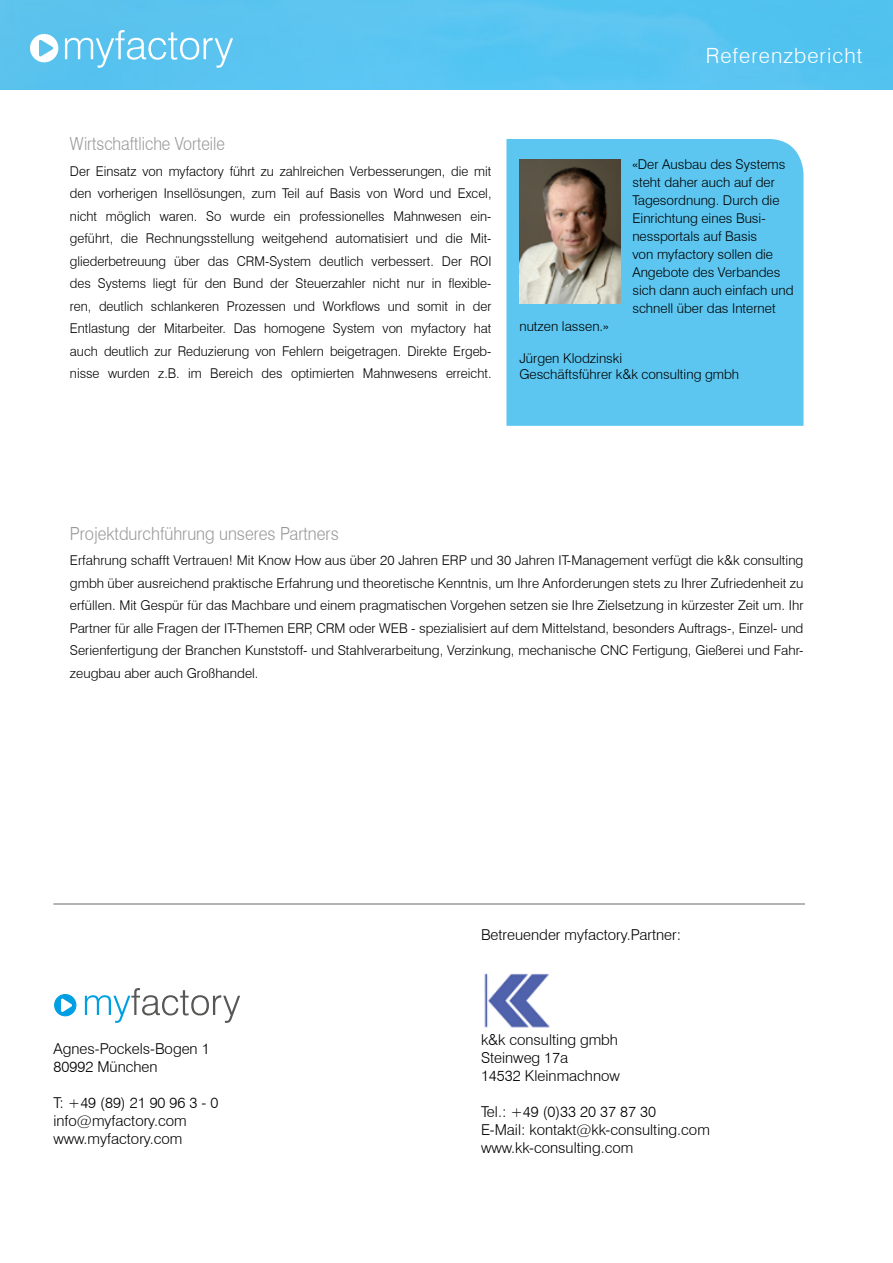
<style>
.page{position:relative;width:893px;height:1263px;background:#fff}
.page>*{position:absolute;margin:0;border:0;box-sizing:border-box;transform-origin:0 0}
.t1{font:300 21px "Swiss 721 BT";letter-spacing:.05em;color:#fff}
.t2{font:300 18.15px "Swiss 721 BT";color:#999;scale:.91 1}
.t3{font:300 18.15px "Swiss 721 BT";color:#999;scale:.88 1}
.t4{font:300 15px/18px "Swiss 721 BT";color:#000}
.t5{font:300 13.5px/22.5px "Swiss 721 BT";color:#000;text-align:justify}
</style>
<div class="page">
<img style="left:0;top:0;width:893px;height:90px">
<div style="left:506px;top:139px;width:297px;height:287px;background:#5cc6f0"></div>
<img style="left:484px;top:973px;width:66px;height:55px">
<svg style="left:54px;top:994px;width:22px;height:22px"></svg>
<svg style="left:85px;top:988px;width:155px;height:35px"></svg>
<hr style="left:53px;top:903px;width:752px;height:2px;background:#9c9c9c">
<svg style="left:30px;top:34px;width:28px;height:28px"></svg>
<svg style="left:65px;top:30px;width:168px;height:38px;background:#75ccf1"></svg>
<img style="left:520px;top:160px;width:100px;height:143px">
<h1 class="t1" style="left:706px;top:43px;width:158px">Referenzbericht</h1>
<h2 class="t3" style="left:70px;top:133px;width:178px">Wirtschaftliche Vorteile</h2>
<p class="t5" style="left:70px;top:160px;width:423px">Der Einsatz von myfactory führt zu zahlreichen Verbesserungen, die mit den vorherigen Insellösungen, zum Teil auf Basis von Word und Excel, nicht möglich waren. So wurde ein professionelles Mahnwesen ein&shy;geführt, die Rechnungsstellung weitgehend automatisiert und die Mit&shy;gliederbetreuung über das CRM-System deutlich verbessert. Der ROI des Systems liegt für den Bund der Steuerzahler nicht nur in flexible&shy;ren, deutlich schlankeren Prozessen und Workflows und somit in der Entlastung der Mitarbeiter. Das homogene System von myfactory hat auch deutlich zur Reduzierung von Fehlern beigetragen. Direkte Ergeb&shy;nisse wurden z.B. im Bereich des optimierten Mahnwesens erreicht.</p>
<p class="t5" style="left:632px;top:155px;width:163px;line-height:18px;text-align:left">«Der Ausbau des Systems steht daher auch auf der<br>Tagesordnung. Durch die<br>Einrichtung eines Busi&shy;nessportals auf Basis<br>von myfactory sollen die<br>Angebote des Verbandes sich dann auch einfach und schnell über das Internet</p>
<p class="t5" style="left:519px;top:315px;width:91px">nutzen lassen.»</p>
<p class="t5" style="left:519px;top:350px;width:221px;line-height:16.2px">Jürgen Klodzinski<br>Geschäftsführer k&amp;k consulting gmbh</p>
<h2 class="t2" style="left:70px;top:522px;width:297px">Projektdurchführung unseres Partners</h2>
<p class="t5" style="left:70px;top:549px;width:735px">Erfahrung schafft Vertrauen! Mit Know How aus über 20 Jahren ERP und 30 Jahren IT-Management verfügt die k&amp;k consulting gmbh über ausreichend praktische Erfahrung und theoretische Kenntnis, um Ihre Anforderungen stets zu Ihrer Zufriedenheit zu erfüllen. Mit Gespür für das Machbare und einem pragmatischen Vorgehen setzen sie Ihre Zielsetzung in kürzester Zeit um. Ihr Partner für alle Fragen der IT-Themen ERP, CRM oder WEB - spezialisiert auf dem Mittelstand, besonders Auftrags-, Einzel- und Serienfertigung der Branchen Kunststoff- und Stahlverarbeitung, Verzinkung, mechanische CNC Fertigung, Gießerei und Fahr&shy;zeugbau aber auch Großhandel.</p>
<p class="t4" style="left:53px;top:1040px;width:158px">Agnes-Pockels-Bogen 1<br>80992 München</p>
<p class="t4" style="left:53px;top:1094px;width:166px">T: +49 (89) 21 90 96 3 - 0 info@myfactory.com www.myfactory.com</p>
<p class="t4" style="left:481px;top:926px;width:202px">Betreuender myfactory.Partner:</p>
<p class="t4" style="left:481px;top:1030px;width:140px">k&amp;k consulting gmbh<br>Steinweg 17a<br>14532 Kleinmachnow</p>
<p class="t4" style="left:481px;top:1102px;width:230px">Tel.: +49 (0)33 20 37 87 30<br>E-Mail: kontakt@kk-consulting.com www.kk-consulting.com</p>
</div>
